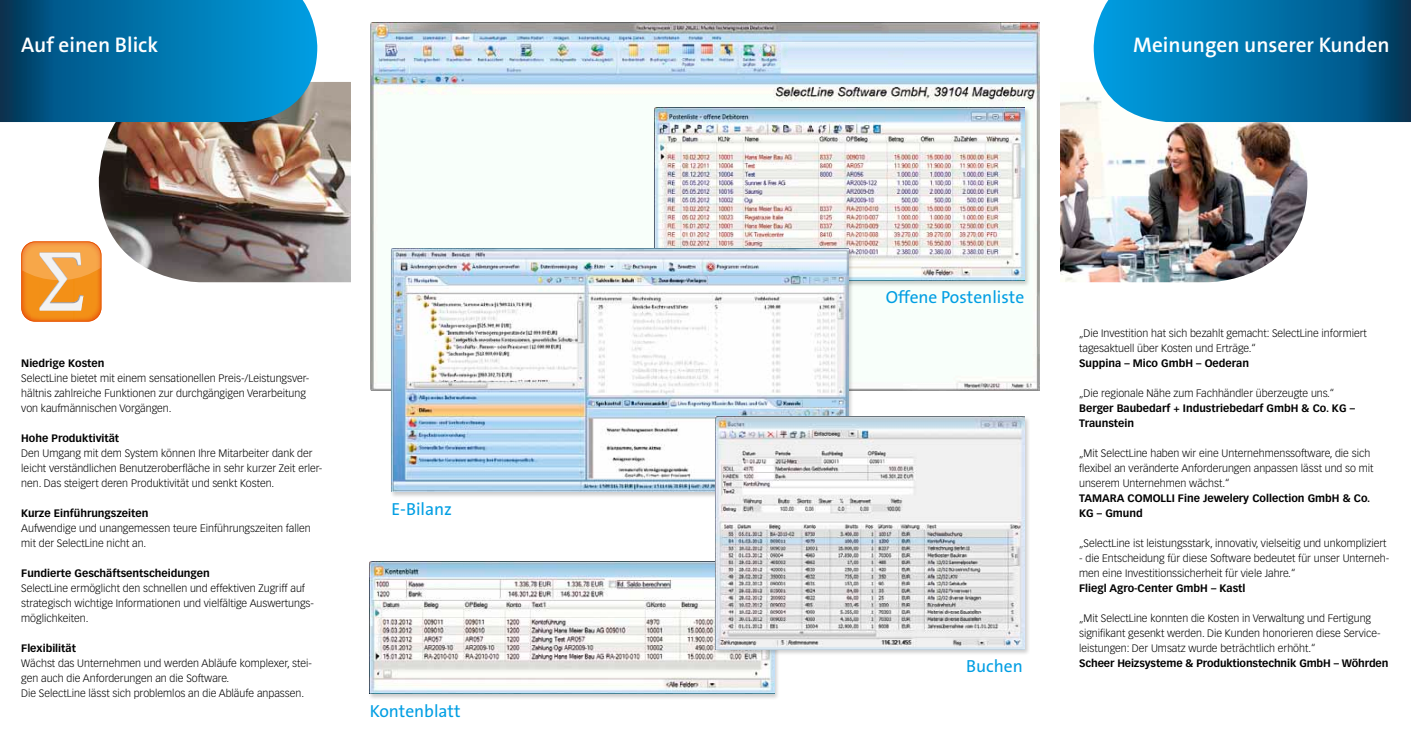
<style>
.page{position:relative;width:1411px;height:745px;background:#fff}
.page>*{position:absolute;margin:0;border:0;box-sizing:border-box;transform-origin:0 0}
.t1{font:600 21.25px "The Sans B6";color:#fff}
.t2{font:17.5px "The Sans B5 Plain";color:#009ee3}
.t3{font:300 10.62px/15px "Vectora LT";color:#000}
.t4{font:700 10.62px/15px "Vectora LT";color:#000}
</style>
<div class="page">
<img style="left:370px;top:22px;width:669px;height:368px">
<img style="left:99px;top:82px;width:252px;height:200px">
<img style="left:1060px;top:96px;width:247px;height:186px">
<svg style="left:0;top:0;width:317px;height:122px;background:#0672a7"></svg>
<svg style="left:1093px;top:0;width:317px;height:122px;background:#0977ab"></svg>
<div style="left:368px;top:560px;width:411px;height:139px;background:#000;opacity:.2"></div>
<img style="left:370px;top:561px;width:404px;height:132px">
<svg style="left:21px;top:241px;width:80px;height:80px;background:#f39532"></svg>
<img style="left:40px;top:252px;width:43px;height:58px">
<div style="left:652px;top:106px;width:378px;height:181px;background:#000;opacity:.2"></div>
<img style="left:655px;top:107px;width:369px;height:173px">
<div style="left:390px;top:247px;width:463px;height:251px;background:#000;opacity:.2"></div>
<img style="left:391px;top:248px;width:457px;height:243px">
<div style="left:713px;top:415px;width:317px;height:240px;background:#000;opacity:.2"></div>
<img style="left:715px;top:416px;width:309px;height:233px">
<h1 class="t1" style="left:21px;top:33px;width:138px">Auf einen Blick</h1>
<h1 class="t1" style="left:1133px;top:33px;width:258px">Meinungen unserer Kunden</h1>
<p class="t4" style="left:21px;top:355px;width:85px">Niedrige Kosten</p>
<p class="t3" style="left:21px;top:370px;width:289px">SelectLine bietet mit einem sensationellen Preis-/Leistungsver&shy;hältnis zahlreiche Funktionen zur durchgängigen Verarbeitung von kaufmännischen Vorgängen.</p>
<p class="t4" style="left:21px;top:430px;width:99px">Hohe Produktivität</p>
<p class="t3" style="left:21px;top:445px;width:302px">Den Umgang mit dem System können Ihre Mitarbeiter dank der leicht verständlichen Benutzeroberfläche in sehr kurzer Zeit erler&shy;nen. Das steigert deren Produktivität und senkt Kosten.</p>
<p class="t4" style="left:21px;top:505px;width:129px">Kurze Einführungszeiten</p>
<p class="t3" style="left:21px;top:520px;width:291px">Aufwendige und unangemessen teure Einführungszeiten fallen mit der SelectLine nicht an.</p>
<p class="t4" style="left:21px;top:565px;width:190px">Fundierte Geschäftsentscheidungen</p>
<p class="t3" style="left:21px;top:580px;width:294px">SelectLine ermöglicht den schnellen und effektiven Zugriff auf strategisch wichtige Informationen und vielfältige Auswertungs&shy;möglichkeiten.</p>
<p class="t4" style="left:21px;top:640px;width:56px">Flexibilität</p>
<p class="t3" style="left:21px;top:655px;width:292px">Wächst das Unternehmen und werden Abläufe komplexer, stei&shy;gen auch die Anforderungen an die Software.<br>Die SelectLine lässt sich problemlos an die Abläufe anpassen.</p>
<h2 class="t2" style="left:391px;top:499px;width:62px">E-Bilanz</h2>
<h2 class="t2" style="left:370px;top:701px;width:92px">Kontenblatt</h2>
<h2 class="t2" style="left:885px;top:288px;width:140px">Offene Postenliste</h2>
<h2 class="t2" style="left:966px;top:656px;width:58px">Buchen</h2>
<p class="t3" style="left:1079px;top:325px;width:289px">„Die Investition hat sich bezahlt gemacht: SelectLine informiert tagesaktuell über Kosten und Erträge.“</p>
<p class="t4" style="left:1079px;top:355px;width:171px">Suppina – Mico GmbH – Oederan</p>
<p class="t3" style="left:1079px;top:385px;width:256px">„Die regionale Nähe zum Fachhändler überzeugte uns.“</p>
<p class="t4" style="left:1079px;top:400px;width:277px">Berger Baubedarf + Industriebedarf GmbH &amp; Co. KG –<br>Traunstein</p>
<p class="t3" style="left:1079px;top:445px;width:296px">„Mit SelectLine haben wir eine Unternehmenssoftware, die sich flexibel an veränderte Anforderungen anpassen lässt und so mit unserem Unternehmen wächst.“</p>
<p class="t4" style="left:1079px;top:490px;width:292px">TAMARA COMOLLI Fine Jewelery Collection GmbH &amp; Co.<br>KG – Gmund</p>
<p class="t3" style="left:1079px;top:535px;width:309px">„SelectLine ist leistungsstark, innovativ, vielseitig und unkompliziert</p>
<p class="t3" style="left:1079px;top:550px;width:312px">- die Entscheidung für diese Software bedeutet für unser Unterneh&shy;men eine Investitionssicherheit für viele Jahre.“</p>
<p class="t4" style="left:1079px;top:580px;width:168px">Fliegl Agro-Center GmbH – Kastl</p>
<p class="t3" style="left:1079px;top:610px;width:303px">„Mit SelectLine konnten die Kosten in Verwaltung und Fertigung signifikant gesenkt werden. Die Kunden honorieren diese Service&shy;leistungen: Der Umsatz wurde beträchtlich erhöht.“</p>
<p class="t4" style="left:1079px;top:655px;width:311px">Scheer Heizsysteme &amp; Produktionstechnik GmbH – Wöhrden</p>
</div>
